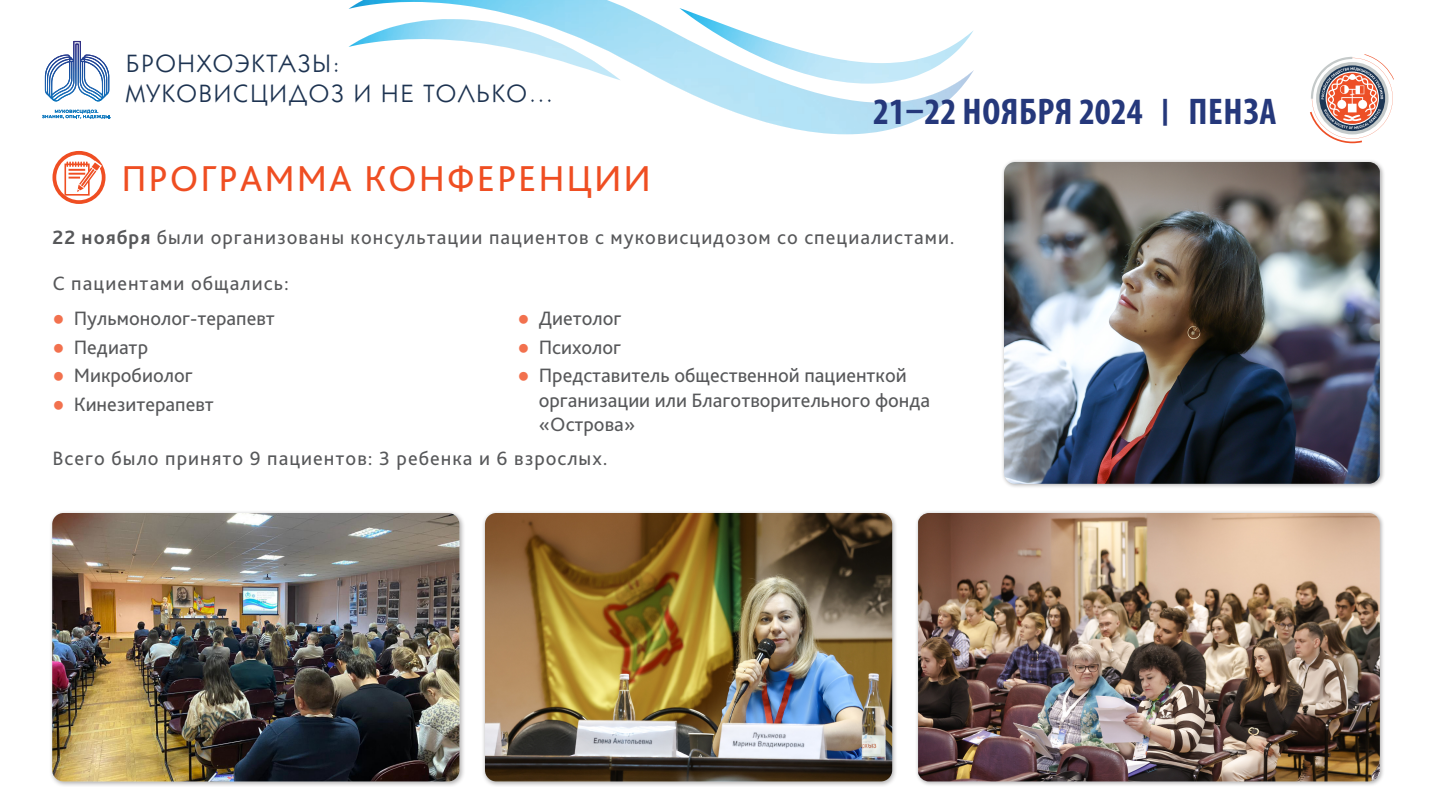
<style>
.page{position:relative;width:1440px;height:810px;background:#fff}
.page>*{position:absolute;margin:0;border:0;box-sizing:border-box;transform-origin:0 0}
.text{font:37.65px "Bliss Pro";letter-spacing:.05em;color:#ef4e22}
.t1{font:700 condensed 37.28px "Myriad Pro";letter-spacing:.02em;color:#25387b}
.t2{font:25.2px/29.2px "Kabel C";letter-spacing:.085em;color:#1d3351}
.text-2{font:20.25px/24.3px "Bliss Pro";color:#57585a}
.text-3{font:20.25px "Bliss Pro";letter-spacing:.05em;color:#57585a}
.s1{font-size:26.85px}
.s2{font-weight:700}
.s3{font-family:"Times New Roman";color:#f2714e}
</style>
<div class="page">
<svg style="left:45px;top:41px;width:64px;height:61px"></svg>
<svg style="left:42px;top:110px;width:69px;height:9px"></svg>
<img style="left:349px;top:2px;width:615px;height:132px">
<img style="left:679px;top:8px;width:295px;height:76px">
<svg style="left:1310px;top:54px;width:84px;height:89px"></svg>
<div style="left:53px;top:151px;width:53px;height:53px;border:4px solid #ef4e22;border-radius:50%"></div>
<svg style="left:64px;top:160px;width:38px;height:36px"></svg>
<div style="left:49px;top:510px;width:416px;height:277px;background:#231f20;opacity:.35"></div>
<img style="left:52px;top:513px;width:407px;height:269px">
<div style="left:482px;top:510px;width:416px;height:277px;background:#231f20;opacity:.35"></div>
<img style="left:485px;top:513px;width:407px;height:268px">
<div style="left:1001px;top:159px;width:384px;height:330px;background:#231f20;opacity:.35"></div>
<img style="left:1004px;top:162px;width:376px;height:322px">
<div style="left:915px;top:510px;width:470px;height:277px;background:#231f20;opacity:.35"></div>
<img style="left:918px;top:513px;width:462px;height:269px">
<p class="t2" style="left:126px;top:49px;width:429px">БРОНХОЭКТАЗЫ:<br>МУКОВИСЦИДОЗ И НЕ ТОЛЬКО…</p>
<h2 class="t1" style="left:873px;top:89px;width:405px">21–22 НОЯБРЯ 2024 <span class="s1">|</span> ПЕНЗА</h2>
<p class="text" style="left:122px;top:155px;width:531px">ПРОГРАММА КОНФЕРЕНЦИИ</p>
<p class="text-3" style="left:52px;top:225px;width:904px"><span class="s2">22 ноября</span> были организованы консультации пациентов с муковисцидозом со специалистами.</p>
<p class="text-3" style="left:52px;top:271px;width:238px">С пациентами общались:</p>
<p class="text-2" style="left:52px;top:305px;width:224px"><span class="s3">●</span> Пульмонолог-терапевт</p>
<p class="text-2" style="left:52px;top:334px;width:97px"><span class="s3">●</span> Педиатр</p>
<p class="text-2" style="left:52px;top:363px;width:142px"><span class="s3">●</span> Микробиолог</p>
<p class="text-2" style="left:52px;top:392px;width:163px"><span class="s3">●</span> Кинезитерапевт</p>
<p class="text-2" style="left:518px;top:305px;width:106px"><span class="s3">●</span> Диетолог</p>
<p class="text-2" style="left:518px;top:334px;width:105px"><span class="s3">●</span> Психолог</p>
<p class="text-2" style="left:539px;top:363px;width:393px;text-indent:-21px"><span class="s3">●</span> Представитель общественной пациенткой организации или Благотворительного фонда «Острова»</p>
<p class="text-3" style="left:52px;top:446px;width:557px">Всего было принято 9 пациентов: 3 ребенка и 6 взрослых.</p>
</div>
